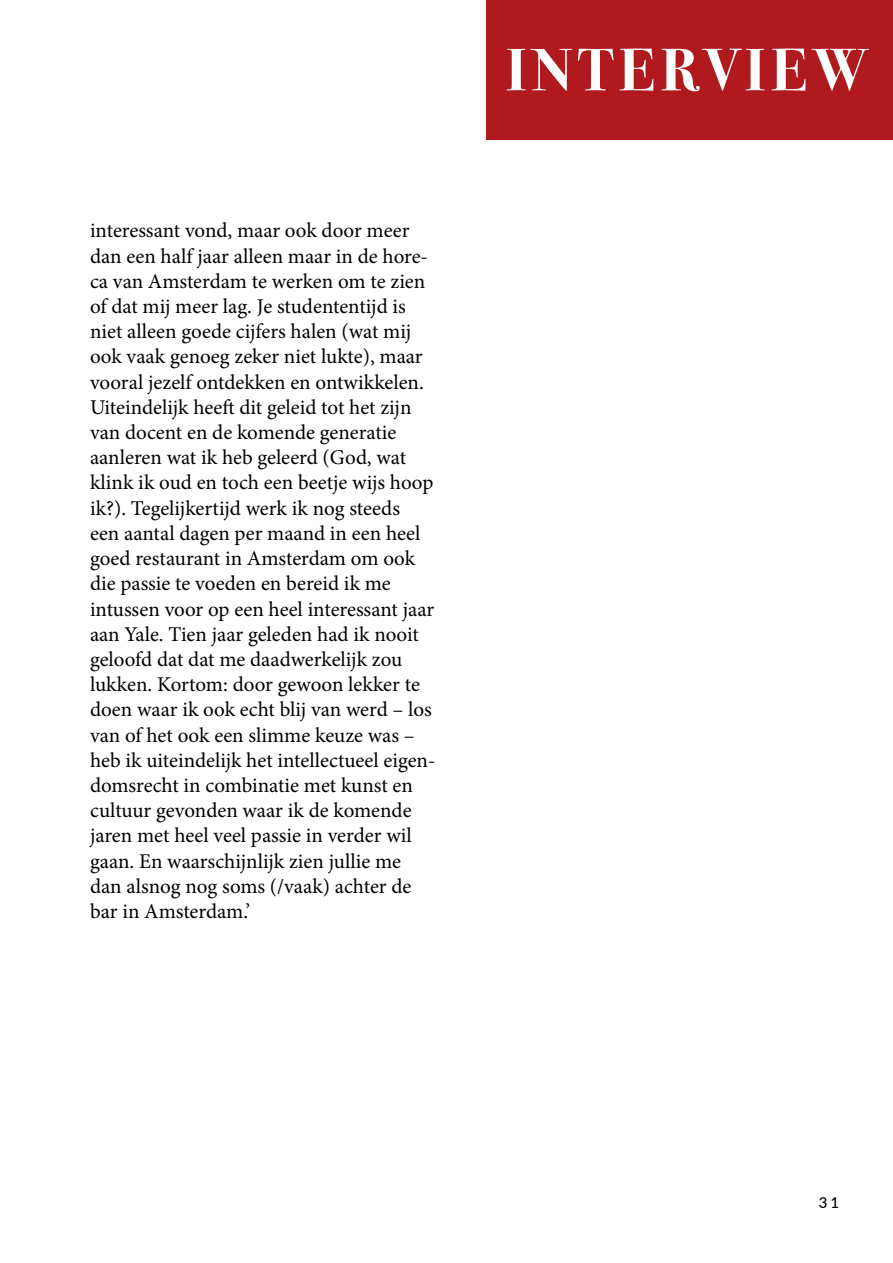
<style>
.page{position:relative;width:893px;height:1263px;background:#fff}
.page>*{position:absolute;margin:0;border:0;box-sizing:border-box;transform-origin:0 0}
.t1{font:700 60px "Bodoni Svty Two ITCTT";letter-spacing:.1em;color:#fff}
.hoofdtekst{font:21px/25.2px "Minion Pro";color:#000}
.t2{font:500 15px "Lato";color:#000}
</style>
<div class="page">
<div style="left:486px;top:0;width:407px;height:140px;background:#b01a1f"></div>
<p class="hoofdtekst" style="left:90px;top:218px;width:347px">interessant vond, maar ook door meer dan een half jaar alleen maar in de hore&shy;ca van Amsterdam te werken om te zien of dat mij meer lag. Je studententijd is niet alleen goede cijfers halen (wat mij ook vaak genoeg zeker niet lukte), maar vooral jezelf ontdekken en ontwikkelen.<br>Uiteindelijk heeft dit geleid tot het zijn van docent en de komende generatie aanleren wat ik heb geleerd (God, wat klink ik oud en toch een beetje wijs hoop ik?). Tegelijkertijd werk ik nog steeds<br>een aantal dagen per maand in een heel goed restaurant in Amsterdam om ook die passie te voeden en bereid ik me intussen voor op een heel interessant jaar aan Yale. Tien jaar geleden had ik nooit geloofd dat dat me daadwerkelijk zou lukken. Kortom: door gewoon lekker te doen waar ik ook echt blij van werd – los van of het ook een slimme keuze was – heb ik uiteindelijk het intellectueel eigen&shy;domsrecht in combinatie met kunst en cultuur gevonden waar ik de komende jaren met heel veel passie in verder wil gaan. En waarschijnlijk zien jullie me dan alsnog nog soms (/vaak) achter de bar in Amsterdam.’</p>
<p class="t1" style="left:506px;top:20px;width:362px">INTERVIEW</p>
<p class="t2" style="left:819px;top:1191px;width:22px">31</p>
</div>
